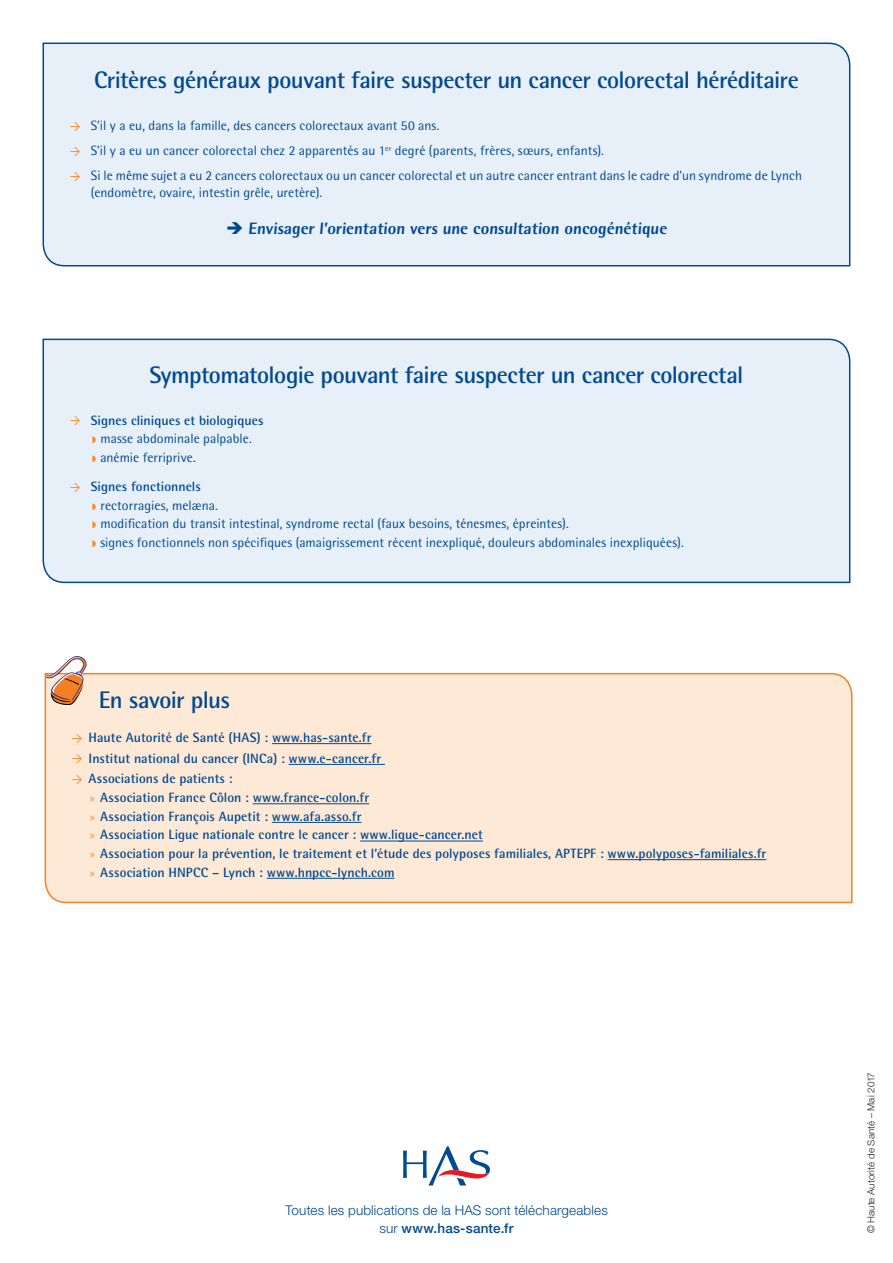
<style>
.page{position:relative;width:893px;height:1263px;background:#fff}
.page>*{position:absolute;margin:0;border:0;box-sizing:border-box;transform-origin:0 0}
.Titre{font:700 24px "Rotis Semi Sans Std";letter-spacing:-.025em;color:#014990}
.t1{font:800 16.5px "Rotis Semi Sans Std";color:#014990}
.t2{font:13.5px/16.5px "Rotis Semi Sans Std";letter-spacing:.005em;color:#014990}
.t3{font:700 13.5px "Rotis Semi Sans Std";letter-spacing:.005em;color:#014990}
.t4{font:300 13.5px "Helvetica Neue LT Std";letter-spacing:.01em;color:#014990}
.t5{font:500 13.5px "Helvetica Neue LT Std";letter-spacing:.02em;color:#014990}
.t6{font:300 9.75px "Helvetica Neue LT Std";letter-spacing:.015em;color:#231f20}
.s1{font-family:"Myriad Pro";font-weight:400;font-size:12px;color:#f68926}
.s2{font-weight:300}
</style>
<div class="page">
<svg style="left:403px;top:1146px;width:87px;height:39px"></svg>
<div style="left:44px;top:672px;width:809px;height:232px;background:#fee9d6"></div>
<svg style="left:46px;top:656px;width:41px;height:49px"></svg>
<div style="left:42px;top:42px;width:809px;height:225px;background:#e7f0f9"></div>
<div style="left:42px;top:338px;width:809px;height:246px;background:#e7f0f9"></div>
<svg style="left:73px;top:734px;width:9px;height:9px"></svg>
<svg style="left:73px;top:755px;width:9px;height:8px"></svg>
<svg style="left:73px;top:775px;width:9px;height:9px"></svg>
<svg style="left:71px;top:122px;width:9px;height:9px"></svg>
<svg style="left:71px;top:147px;width:9px;height:9px"></svg>
<svg style="left:71px;top:172px;width:9px;height:9px"></svg>
<svg style="left:71px;top:417px;width:9px;height:8px"></svg>
<svg style="left:93px;top:437px;width:3px;height:6px"></svg>
<svg style="left:93px;top:455px;width:3px;height:7px"></svg>
<svg style="left:71px;top:483px;width:9px;height:9px"></svg>
<svg style="left:93px;top:503px;width:3px;height:7px"></svg>
<svg style="left:93px;top:522px;width:3px;height:6px"></svg>
<svg style="left:93px;top:540px;width:3px;height:7px"></svg>
<p class="Titre" style="left:94px;top:65px;width:706px">Critères généraux pouvant faire suspecter un cancer colorectal héréditaire</p>
<p class="t2" style="left:91px;top:117px;width:350px">S’il y a eu, dans la famille, des cancers colorectaux avant 50 ans.</p>
<p class="t2" style="left:91px;top:142px;width:515px">S’il y a eu un cancer colorectal chez 2 apparentés au 1<sup>er</sup> degré (parents, frères, sœurs, enfants).</p>
<p class="t2" style="left:91px;top:167px;width:713px">Si le même sujet a eu 2 cancers colorectaux ou un cancer colorectal et un autre cancer entrant dans le cadre d’un syndrome de Lynch (endomètre, ovaire, intestin grêle, uretère).</p>
<p class="t1" style="left:226px;top:218px;width:444px">➔ Envisager l’orientation vers une consultation oncogénétique</p>
<p class="Titre" style="left:149px;top:360px;width:595px">Symptomatologie pouvant faire suspecter un cancer colorectal</p>
<p class="t3" style="left:91px;top:412px;width:174px">Signes cliniques et biologiques</p>
<p class="t2" style="left:100px;top:431px;width:153px">masse abdominale palpable.</p>
<p class="t2" style="left:100px;top:449px;width:97px">anémie ferriprive.</p>
<p class="t3" style="left:91px;top:478px;width:112px">Signes fonctionnels</p>
<p class="t2" style="left:100px;top:497px;width:119px">rectorragies, melæna.</p>
<p class="t2" style="left:100px;top:516px;width:470px">modification du transit intestinal, syndrome rectal (faux besoins, ténesmes, épreintes).</p>
<p class="t2" style="left:100px;top:534px;width:585px">signes fonctionnels non spécifiques (amaigrissement récent inexpliqué, douleurs abdominales inexpliquées).</p>
<p class="Titre" style="left:99px;top:685px;width:133px">En savoir plus</p>
<p class="t3" style="left:89px;top:729px;width:284px">Haute Autorité de Santé (HAS) : www.has-sante.fr</p>
<p class="t3" style="left:89px;top:750px;width:294px">Institut national du cancer (INCa) : www.e-cancer.fr</p>
<p class="t3" style="left:89px;top:770px;width:145px">Associations de patients :</p>
<p class="t3" style="left:90px;top:789px;width:281px"><span class="s1">»</span> Association France Côlon : www.france-colon.fr</p>
<p class="t3" style="left:90px;top:808px;width:273px"><span class="s1">»</span> Association François Aupetit : www.afa.asso.fr</p>
<p class="t3" style="left:90px;top:826px;width:395px"><span class="s1">»</span> Association Ligue nationale contre le cancer : www.ligue-cancer.net</p>
<p class="t3" style="left:90px;top:845px;width:678px"><span class="s1">»</span> Association pour la prévention, le traitement et l’étude des polyposes familiales, APTEPF : www.polyposes-familiales.fr</p>
<p class="t3" style="left:90px;top:864px;width:306px"><span class="s1">»</span> Association HNPCC – Lynch : www.hnpcc-lynch.com</p>
<p class="t4" style="left:285px;top:1202px;width:324px">Toutes les publications de la HAS sont téléchargeables</p>
<p class="t5" style="left:379px;top:1220px;width:135px"><span class="s2">sur</span> www.has-sante.fr</p>
<p class="t6" style="left:865px;top:1233px;width:163px;rotate:-90deg">© Haute Autorité de Santé – Mai 2017</p>
</div>
